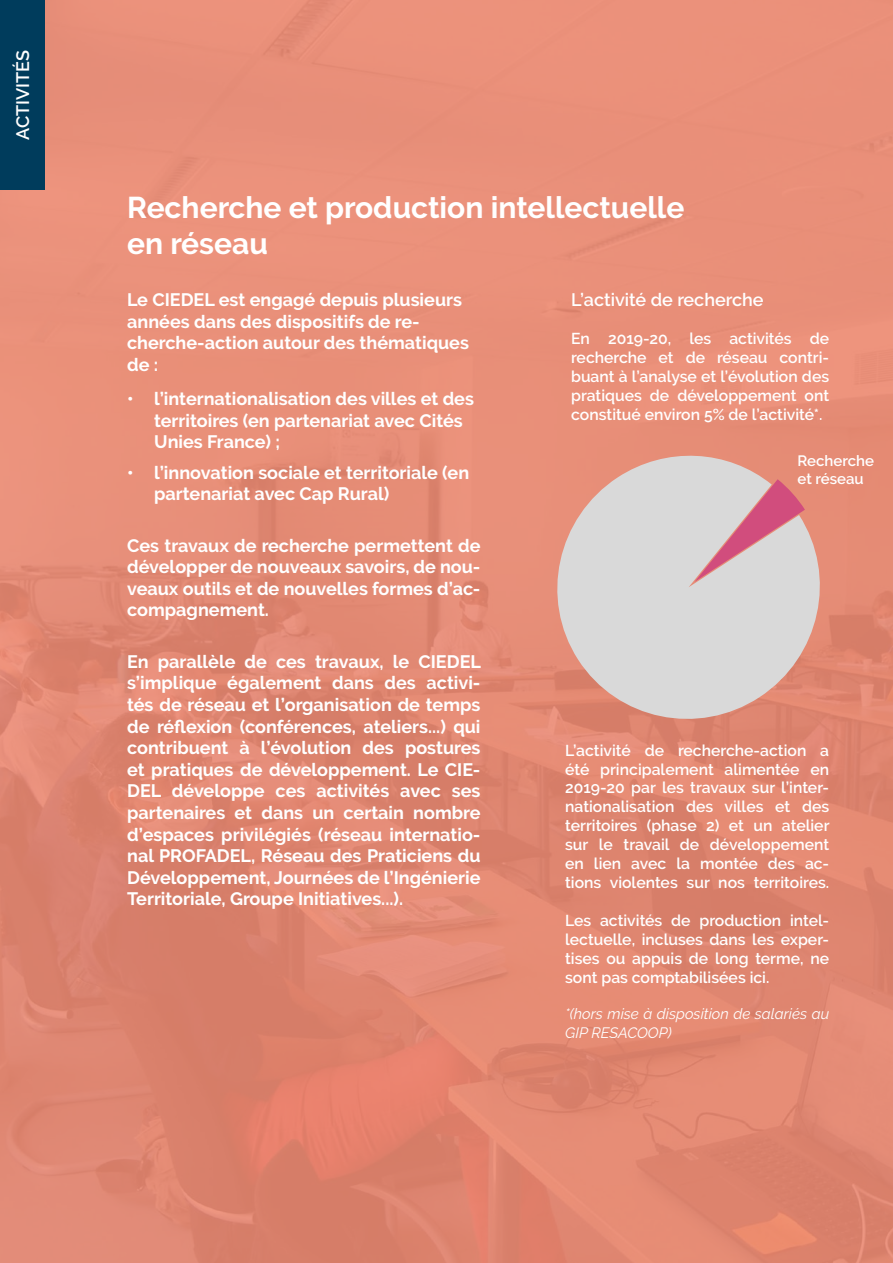
<style>
.page{position:relative;width:893px;height:1263px;background:#fff}
.page>*{position:absolute;margin:0;border:0;box-sizing:border-box;transform-origin:0 0}
.t1{font:700 30px/36px "Raleway";color:#fff}
.t2{font:700 18px/21.6px "Raleway";color:#fff}
.t3{font:600 18px "Raleway";color:#fff}
.t4{font:600 15.75px/18.9px "Raleway";color:#fff;text-align:justify}
.t5{font:italic 15px/18.9px "Raleway";color:#fff}
.t6{font:600 15px/18px "Raleway";color:#fff}
</style>
<div class="page">
<div style="left:0;top:0;width:893px;height:1263px;background:linear-gradient(to right,#e28974,#e58b74)"></div>
<div style="left:0;top:0;width:44px;height:189px;background:#003c5c"></div>
<svg style="left:481px;top:445px;width:405px;height:283px;background:#deaca1"></svg>
<p class="t3" style="left:13px;top:140px;width:91px;rotate:-90deg">ACTIVITÉS</p>
<h1 class="t1" style="left:127px;top:189px;width:559px">Recherche et production intellectuelle en réseau</h1>
<p class="t2" style="left:127px;top:289px;width:343px">Le CIEDEL est engagé depuis plusieurs années dans des dispositifs de re&shy;cherche-action autour des thématiques de :</p>
<p class="t2" style="left:154px;top:388px;width:321px;text-indent:-27px">• l’internationalisation des villes et des territoires (en partenariat avec Cités<br>Unies France) ;</p>
<p class="t2" style="left:154px;top:461px;width:317px;text-indent:-27px">• l’innovation sociale et territoriale (en partenariat avec Cap Rural)</p>
<p class="t2" style="left:127px;top:534px;width:355px;text-align:justify">Ces travaux de recherche permettent de développer de nouveaux savoirs, de nou&shy;veaux outils et de nouvelles formes d’ac&shy;compagnement.</p>
<p class="t2" style="left:127px;top:651px;width:355px;text-align:justify">En parallèle de ces travaux, le CIEDEL s’implique également dans des activi&shy;tés de réseau et l’organisation de temps de réflexion (conférences, ateliers...) qui contribuent à l’évolution des postures et pratiques de développement. Le CIE-DEL développe ces activités avec ses partenaires et dans un certain nombre d’espaces privilégiés (réseau internatio&shy;nal PROFADEL, Réseau des Praticiens du Développement, Journées de l’Ingénierie Territoriale, Groupe Initiatives...).</p>
<p class="t3" style="left:571px;top:289px;width:194px">L’activité de recherche</p>
<p class="t4" style="left:571px;top:329px;width:260px">En 2019-20, les activités de recherche et de réseau contri&shy;buant à l’analyse et l’évolution des pratiques de développement ont constitué environ 5% de l’activité*.</p>
<p class="t6" style="left:798px;top:451px;width:78px">Recherche et réseau</p>
<p class="t4" style="left:565px;top:741px;width:266px">L’activité de recherche-action a été principalement alimentée en 2019-20 par les travaux sur l’inter&shy;nationalisation des villes et des territoires (phase 2) et un atelier sur le travail de développement en lien avec la montée des ac&shy;tions violentes sur nos territoires.</p>
<p class="t4" style="left:565px;top:911px;width:266px">Les activités de production intel&shy;lectuelle, incluses dans les exper&shy;tises ou appuis de long terme, ne sont pas comptabilisées ici.</p>
<p class="t5" style="left:565px;top:1005px;width:266px">*(hors mise à disposition de salariés au<br>GIP RESACOOP)</p>
</div>
